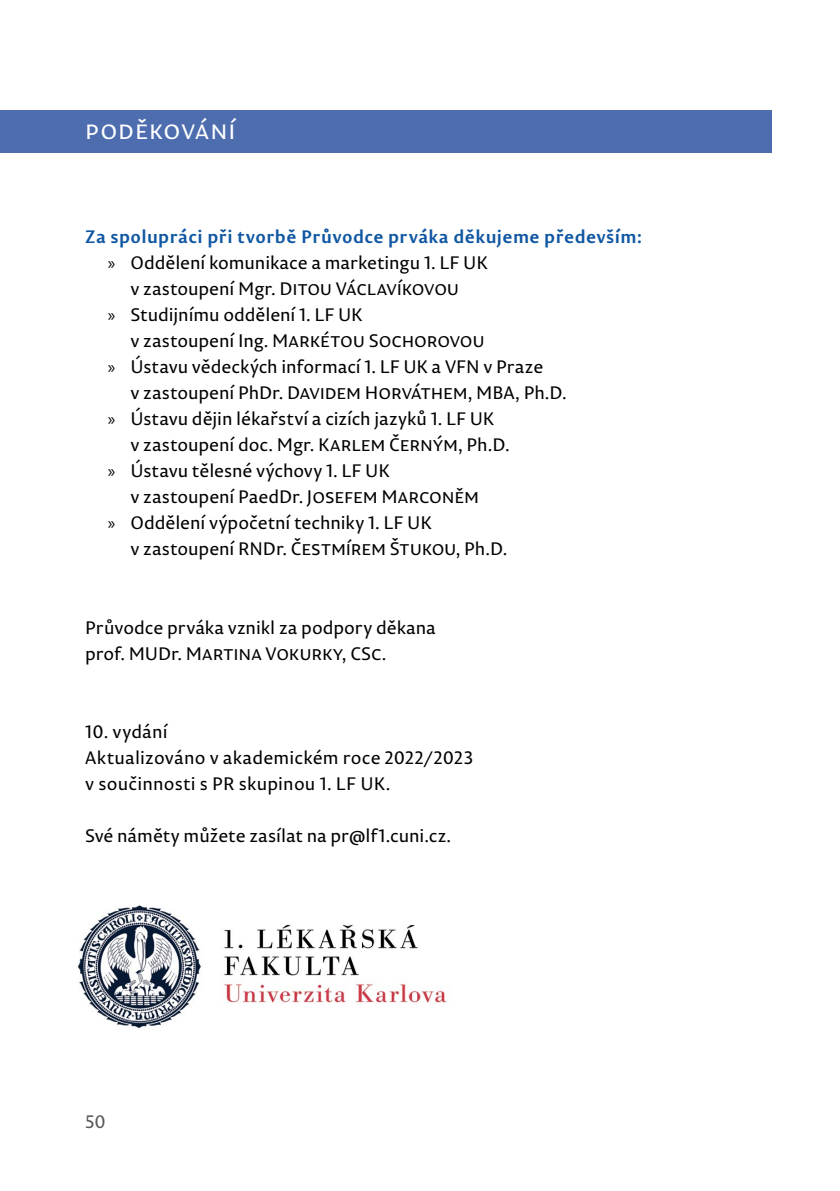
<style>
.page{position:relative;width:840px;height:1191px;background:#fff}
.page>*{position:absolute;margin:0;border:0;box-sizing:border-box;transform-origin:0 0}
.t1{font:24px "Permian Sans Typeface";letter-spacing:.04em;color:#fff}
.t2{font:18px/26px "Permian Sans Typeface";letter-spacing:-.005em;color:#000}
.t3{font:700 18px "Permian Sans Typeface";letter-spacing:.025em;color:#1057a2}
.t4{font:18px "Permian Sans Typeface";color:#58595b}
.s1{font-family:"Myriad Pro"}
</style>
<div class="page">
<div style="left:0;top:111px;width:771px;height:42px;background:#4d6daf"></div>
<img style="left:78px;top:905px;width:370px;height:124px">
<h1 class="t1" style="left:85px;top:113px;width:152px">poděkování</h1>
<p class="t3" style="left:85px;top:222px;width:558px">Za spolupráci při tvorbě Průvodce prváka děkujeme především:</p>
<p class="t2" style="left:108px;top:250px;width:381px"><span class="s1">»</span> Oddělení komunikace a marketingu 1. LF UK</p>
<p class="t2" style="left:130px;top:276px;width:330px">v zastoupení Mgr. Ditou Václavíkovou</p>
<p class="t2" style="left:108px;top:302px;width:256px"><span class="s1">»</span> Studijnímu oddělení 1. LF UK</p>
<p class="t2" style="left:130px;top:328px;width:355px">v zastoupení Ing. Markétou Sochorovou</p>
<p class="t2" style="left:108px;top:354px;width:437px"><span class="s1">»</span> Ústavu vědeckých informací 1. LF UK a VFN v Praze</p>
<p class="t2" style="left:130px;top:380px;width:437px">v zastoupení PhDr. Davidem Horváthem, MBA, Ph.D.</p>
<p class="t2" style="left:108px;top:406px;width:388px"><span class="s1">»</span> Ústavu dějin lékařství a cizích jazyků 1. LF UK</p>
<p class="t2" style="left:130px;top:432px;width:380px">v zastoupení doc. Mgr. Karlem Černým, Ph.D.</p>
<p class="t2" style="left:108px;top:457px;width:283px"><span class="s1">»</span> Ústavu tělesné výchovy 1. LF UK</p>
<p class="t2" style="left:130px;top:483px;width:350px">v zastoupení PaedDr. Josefem Marconěm</p>
<p class="t2" style="left:108px;top:509px;width:325px"><span class="s1">»</span> Oddělení výpočetní techniky 1. LF UK</p>
<p class="t2" style="left:130px;top:535px;width:378px">v zastoupení RNDr. Čestmírem Štukou, Ph.D.</p>
<p class="t2" style="left:85px;top:613px;width:352px">Průvodce prváka vznikl za podpory děkana prof. MUDr. Martina Vokurky, CSc.</p>
<p class="t2" style="left:85px;top:717px;width:389px">10. vydání<br>Aktualizováno v akademickém roce 2022/2023 v součinnosti s PR skupinou 1. LF UK.</p>
<p class="t2" style="left:85px;top:821px;width:367px">Své náměty můžete zasílat na pr@lf1.cuni.cz.</p>
<p class="t4" style="left:85px;top:1107px;width:22px">50</p>
</div>
